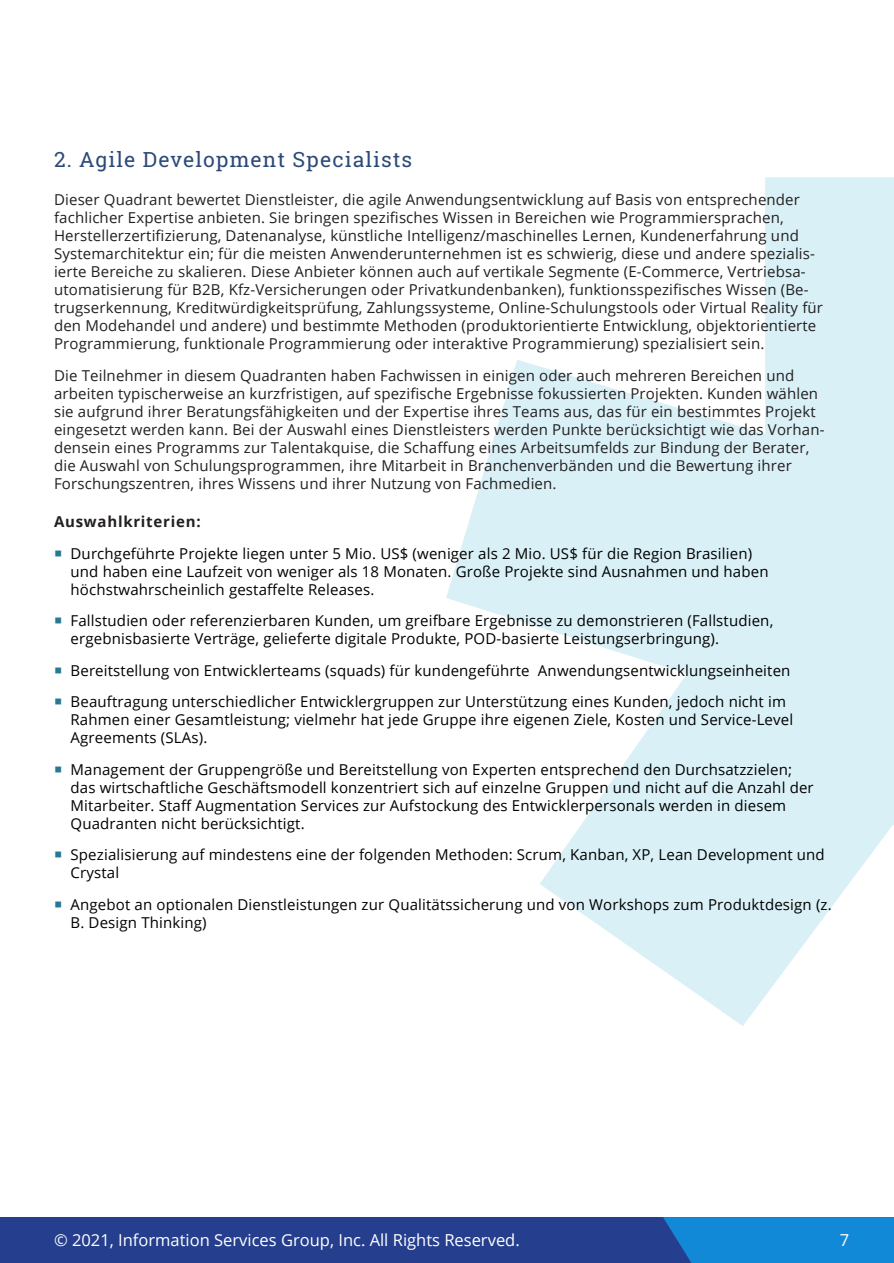
<style>
.page{position:relative;width:894px;height:1263px;background:#fff}
.page>*{position:absolute;margin:0;border:0;box-sizing:border-box;transform-origin:0 0}
.Body_Copy{font:21px "Roboto Slab";letter-spacing:.05em;color:#2b4a79}
.t1{font:16.5px "Open Sans";color:#fff}
.Body_Copy-2{font:15px/18px "Open Sans";letter-spacing:.01em;color:#231f20}
.t2{font:15px/18px "Open Sans";letter-spacing:.01em;color:#000}
.Body_Copy-3{font:700 15px "Open Sans";letter-spacing:.05em;color:#231f20}
</style>
<div class="page">
<div style="left:0;top:1217px;width:893px;height:46px;background:#253f8e"></div>
<div style="left:663px;top:1217px;width:230px;height:46px;background:#1289d7"></div>
<svg style="left:446px;top:177px;width:447px;height:849px;fill:#d9f0f6"></svg>
<p class="Body_Copy" style="left:54px;top:145px;width:359px">2. Agile Development Specialists</p>
<p class="Body_Copy-2" style="left:54px;top:190px;width:770px">Dieser Quadrant bewertet Dienstleister, die agile Anwendungsentwicklung auf Basis von entsprechender fachlicher Expertise anbieten. Sie bringen spezifisches Wissen in Bereichen wie Programmiersprachen, Herstellerzertifizierung, Datenanalyse, künstliche Intelligenz/maschinelles Lernen, Kundenerfahrung und Systemarchitektur ein; für die meisten Anwenderunternehmen ist es schwierig, diese und andere spezialis&shy;ierte Bereiche zu skalieren. Diese Anbieter können auch auf vertikale Segmente (E-Commerce, Vertriebsa&shy;utomatisierung für B2B, Kfz-Versicherungen oder Privatkundenbanken), funktionsspezifisches Wissen (Be&shy;trugserkennung, Kreditwürdigkeitsprüfung, Zahlungssysteme, Online-Schulungstools oder Virtual Reality für den Modehandel und andere) und bestimmte Methoden (produktorientierte Entwicklung, objektorientierte Programmierung, funktionale Programmierung oder interaktive Programmierung) spezialisiert sein.</p>
<p class="Body_Copy-2" style="left:54px;top:366px;width:771px">Die Teilnehmer in diesem Quadranten haben Fachwissen in einigen oder auch mehreren Bereichen und arbeiten typischerweise an kurzfristigen, auf spezifische Ergebnisse fokussierten Projekten. Kunden wählen sie aufgrund ihrer Beratungsfähigkeiten und der Expertise ihres Teams aus, das für ein bestimmtes Projekt eingesetzt werden kann. Bei der Auswahl eines Dienstleisters werden Punkte berücksichtigt wie das Vorhan&shy;densein eines Programms zur Talentakquise, die Schaffung eines Arbeitsumfelds zur Bindung der Berater, die Auswahl von Schulungsprogrammen, ihre Mitarbeit in Branchenverbänden und die Bewertung ihrer Forschungszentren, ihres Wissens und ihrer Nutzung von Fachmedien.</p>
<p class="Body_Copy-3" style="left:54px;top:511px;width:148px">Auswahlkriterien:</p>
<p class="t2" style="left:70px;top:544px;width:699px">Durchgeführte Projekte liegen unter 5 Mio. US$ (weniger als 2 Mio. US$ für die Region Brasilien) und haben eine Laufzeit von weniger als 18 Monaten. Große Projekte sind Ausnahmen und haben höchstwahrscheinlich gestaffelte Releases.</p>
<p class="t2" style="left:70px;top:611px;width:704px">Fallstudien oder referenzierbaren Kunden, um greifbare Ergebnisse zu demonstrieren (Fallstudien, ergebnisbasierte Verträge, gelieferte digitale Produkte, POD-basierte Leistungserbringung).</p>
<p class="t2" style="left:70px;top:661px;width:721px">Bereitstellung von Entwicklerteams (squads) für kundengeführte Anwendungsentwicklungseinheiten</p>
<p class="t2" style="left:70px;top:692px;width:724px">Beauftragung unterschiedlicher Entwicklergruppen zur Unterstützung eines Kunden, jedoch nicht im<br>Rahmen einer Gesamtleistung; vielmehr hat jede Gruppe ihre eigenen Ziele, Kosten und Service-Level<br>Agreements (SLAs).</p>
<p class="t2" style="left:70px;top:760px;width:744px">Management der Gruppengröße und Bereitstellung von Experten entsprechend den Durchsatzzielen; das wirtschaftliche Geschäftsmodell konzentriert sich auf einzelne Gruppen und nicht auf die Anzahl der Mitarbeiter. Staff Augmentation Services zur Aufstockung des Entwicklerpersonals werden in diesem Quadranten nicht berücksichtigt.</p>
<p class="t2" style="left:70px;top:845px;width:755px">Spezialisierung auf mindestens eine der folgenden Methoden: Scrum, Kanban, XP, Lean Development und<br>Crystal</p>
<p class="t2" style="left:70px;top:895px;width:762px">Angebot an optionalen Dienstleistungen zur Qualitätssicherung und von Workshops zum Produktdesign (z.<br>B. Design Thinking)</p>
<p class="t1" style="left:54px;top:1229px;width:467px">© 2021, Information Services Group, Inc. All Rights Reserved.</p>
<p class="t1" style="left:839px;top:1229px;width:11px">7</p>
</div>
